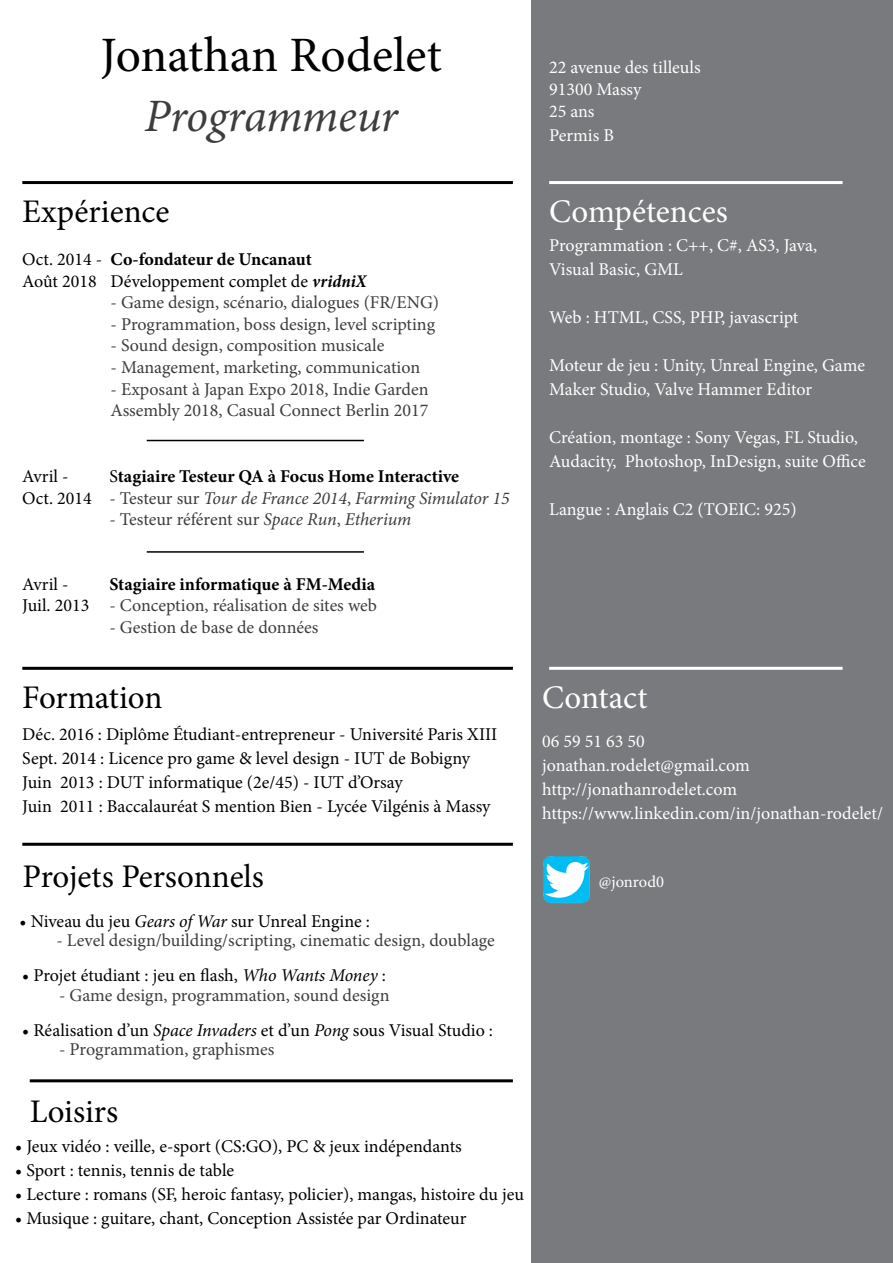
<style>
.page{position:relative;width:893px;height:1263px;background:#fff}
.page>*{position:absolute;margin:0;border:0;box-sizing:border-box;transform-origin:0 0}
.t1{font:49.5px "Minion Pro";letter-spacing:-.005em;color:#000}
.t2{font:italic 46.5px "Minion Pro";letter-spacing:-.01em;color:#3d3c3e}
.t3{font:33px "Minion Pro";color:#000}
.t4{font:33px "Minion Pro";color:#fff}
.t5{font:18px/24px "Minion Pro";color:#000}
.t6{font:18px/21.6px "Minion Pro";color:#3d3c3e}
.t7{font:18px/24px "Minion Pro";color:#fff}
.t8{font:700 18px/21.6px "Minion Pro";color:#000}
.t9{font:italic 18px "Minion Pro";letter-spacing:-.015em;color:#3d3c3e}
.t10{font:16.5px "Minion Pro";color:#fff}
.s1{font-weight:400}
.s2{font-style:italic;font-stretch:condensed}
.s3{font-style:normal}
.s4{font-style:italic}
</style>
<div class="page">
<div style="left:531px;top:0;width:362px;height:1263px;background:#797a7d"></div>
<hr style="left:30px;top:1079px;width:483px;height:3px;background:#000">
<hr style="left:22px;top:181px;width:491px;height:3px;background:#000">
<hr style="left:147px;top:440px;width:217px;height:1px;background:#000">
<hr style="left:147px;top:551px;width:217px;height:2px;background:#000">
<hr style="left:22px;top:667px;width:491px;height:3px;background:#000">
<hr style="left:22px;top:843px;width:491px;height:3px;background:#000">
<img style="left:543px;top:856px;width:47px;height:47px">
<hr style="left:549px;top:667px;width:294px;height:3px;background:#fff">
<hr style="left:549px;top:181px;width:294px;height:3px;background:#fff">
<h1 class="t1" style="left:101px;top:22px;width:343px">Jonathan Rodelet</h1>
<h2 class="t2" style="left:144px;top:84px;width:255px">Programmeur</h2>
<p class="t7" style="left:549px;top:57px;width:153px;line-height:21.6px">22 avenue des tilleuls<br>91300 Massy<br>25 ans</p>
<p class="t7" style="left:549px;top:123px;width:66px">Permis B</p>
<h3 class="t3" style="left:22px;top:189px;width:149px">Expérience</h3>
<p class="t5" style="left:22px;top:249px;width:82px;line-height:21.6px">Oct. 2014 -<br>Août 2018</p>
<p class="t8" style="left:111px;top:248px;width:257px">Co-fondateur de Uncanaut<br><span class="s1">Développement complet de</span> <span class="s2">vridniX</span></p>
<p class="t6" style="left:111px;top:292px;width:330px">- Game design, scénario, dialogues (FR/ENG)</p>
<p class="t6" style="left:111px;top:313px;width:326px">- Programmation, boss design, level scripting</p>
<p class="t6" style="left:111px;top:335px;width:275px">- Sound design, composition musicale</p>
<p class="t6" style="left:111px;top:357px;width:311px">- Management, marketing, communication</p>
<p class="t6" style="left:111px;top:378px;width:319px">- Exposant à Japan Expo 2018, Indie Garden<br>Assembly 2018, Casual Connect Berlin 2017</p>
<p class="t5" style="left:22px;top:465px;width:71px;line-height:21.6px">Avril -<br>Oct. 2014</p>
<p class="t8" style="left:109px;top:465px;width:351px"><span class="s1">S</span>tagiaire Testeur QA à Focus Home Interactive</p>
<p class="t9" style="left:109px;top:485px;width:402px"><span class="s3">- Testeur sur</span> Tour de France 2014<span class="s3">,</span> Farming Simulator 15</p>
<p class="t6" style="left:109px;top:509px;width:303px">- Testeur référent sur <span class="s4">Space Run</span>, <span class="s4">Etherium</span></p>
<p class="t5" style="left:22px;top:573px;width:69px;line-height:21.6px">Avril -<br>Juil. 2013</p>
<p class="t8" style="left:109px;top:573px;width:267px">Stagiaire informatique à FM-Media</p>
<p class="t6" style="left:109px;top:595px;width:269px">- Conception, réalisation de sites web</p>
<p class="t6" style="left:109px;top:616px;width:211px">- Gestion de base de données</p>
<h3 class="t4" style="left:549px;top:189px;width:180px">Compétences</h3>
<p class="t7" style="left:549px;top:234px;width:269px">Programmation : C++, C#, AS3, Java,<br>Visual Basic, GML</p>
<p class="t7" style="left:549px;top:306px;width:251px">Web : HTML, CSS, PHP, javascript</p>
<p class="t7" style="left:549px;top:354px;width:317px">Moteur de jeu : Unity, Unreal Engine, Game<br>Maker Studio, Valve Hammer Editor</p>
<p class="t7" style="left:549px;top:426px;width:318px">Création, montage : Sony Vegas, FL Studio,<br>Audacity, Photoshop, InDesign, suite Office</p>
<p class="t7" style="left:549px;top:498px;width:249px">Langue : Anglais C2 (TOEIC: 925)</p>
<h3 class="t3" style="left:22px;top:676px;width:142px">Formation</h3>
<p class="t5" style="left:22px;top:723px;width:477px">Déc. 2016 : Diplôme Étudiant-entrepreneur - Université Paris XIII Sept. 2014 : Licence pro game &amp; level design - IUT de Bobigny Juin 2013 : DUT informatique (2e/45) - IUT d’Orsay<br>Juin 2011 : Baccalauréat S mention Bien - Lycée Vilgénis à Massy</p>
<h3 class="t3" style="left:22px;top:855px;width:243px">Projets Personnels</h3>
<p class="t5" style="left:20px;top:909px;width:352px">• Niveau du jeu <span class="s4">Gears of War</span> sur Unreal Engine :</p>
<p class="t6" style="left:56px;top:930px;width:440px">- Level design/building/scripting, cinematic design, doublage</p>
<p class="t5" style="left:22px;top:963px;width:365px">• Projet étudiant : jeu en flash, <span class="s4">Who Wants Money</span> :</p>
<p class="t6" style="left:59px;top:984px;width:332px">- Game design, programmation, sound design</p>
<p class="t5" style="left:22px;top:1018px;width:472px">• Réalisation d’un <span class="s4">Space Invaders</span> et d’un <span class="s4">Pong</span> sous Visual Studio :</p>
<p class="t6" style="left:59px;top:1039px;width:217px">- Programmation, graphismes</p>
<h3 class="t3" style="left:30px;top:1090px;width:90px">Loisirs</h3>
<p class="t5" style="left:15px;top:1134px;width:448px">• Jeux vidéo : veille, e-sport (CS:GO), PC &amp; jeux indépendants</p>
<p class="t5" style="left:15px;top:1158px;width:220px">• Sport : tennis, tennis de table</p>
<p class="t5" style="left:15px;top:1182px;width:510px">• Lecture : romans (SF, heroic fantasy, policier), mangas, histoire du jeu</p>
<p class="t5" style="left:15px;top:1206px;width:453px">• Musique : guitare, chant, Conception Assistée par Ordinateur</p>
<h3 class="t4" style="left:542px;top:676px;width:107px">Contact</h3>
<p class="t7" style="left:542px;top:729px;width:342px">06 59 51 63 50<br>jonathan.rodelet@gmail.com http://jonathanrodelet.com https://www.linkedin.com/in/jonathan-rodelet/</p>
<p class="t10" style="left:599px;top:870px;width:67px">@jonrod0</p>
</div>
